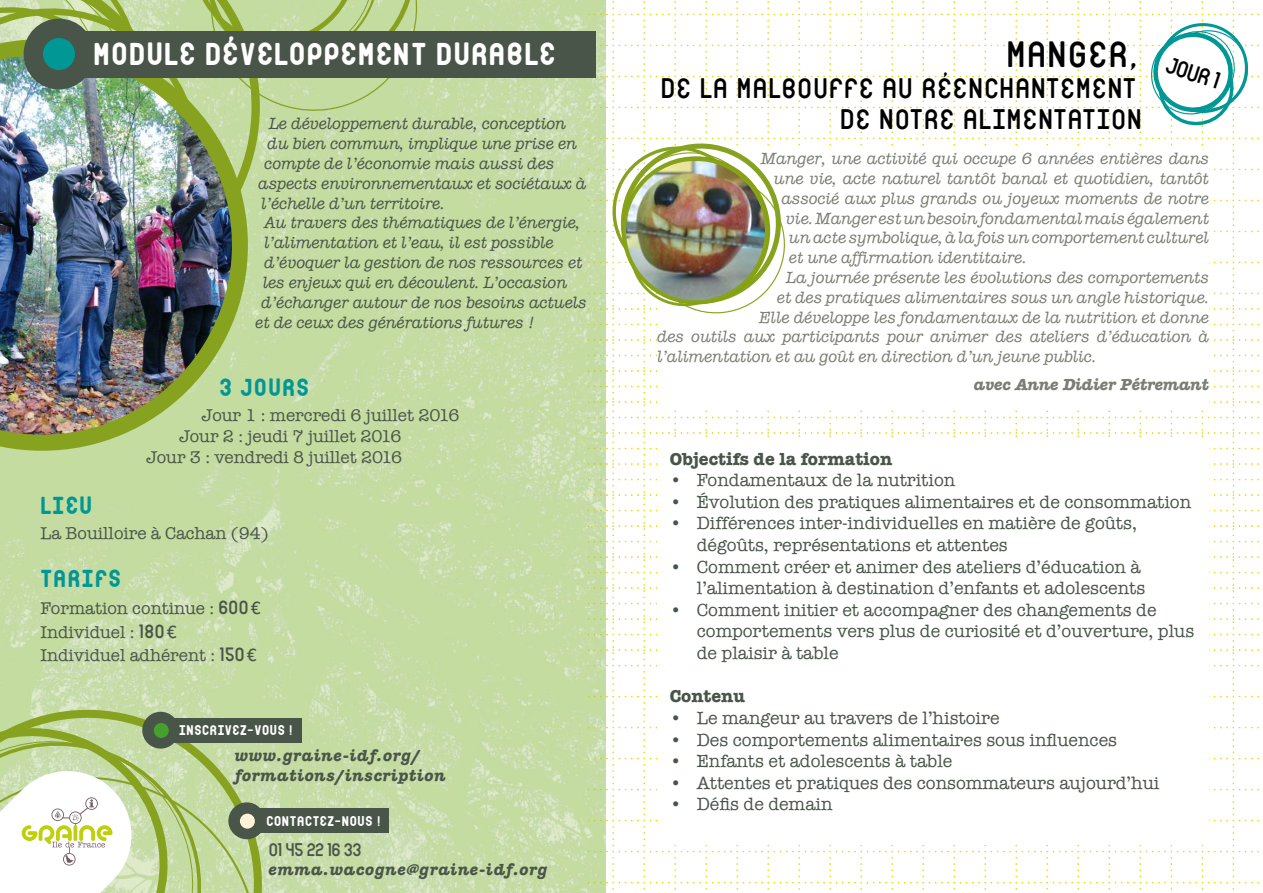
<style>
.page{position:relative;width:1263px;height:893px;background:#fff}
.page>*{position:absolute;margin:0;border:0;box-sizing:border-box;transform-origin:0 0}
.Sous-titre_sommaire{font:33px "Wutupdo";letter-spacing:.08em;color:#000}
.TITRE_SOMMAIRE{font:700 27px "Wutupdo";letter-spacing:.08em;color:#fff}
.Sous-titre_sommaire-2{font:25.5px/30.6px "Wutupdo";letter-spacing:.08em;color:#000;text-align:right}
.courant{font:700 21px "Wutupdo";letter-spacing:.1em;color:#009795}
.t1{font:21px "Wutupdo";color:#000}
.courant-2{font:18px/21.6px "American Typewriter";color:#495548}
.courant-3{font:700 18px "American Typewriter";color:#495548}
.courant-4{font:17.4px/23.4px "American Typewriter";color:#495548}
.courant-5{font:16.5px "Am Typewriter Md ITCTT Italic";color:#7a7d72}
.courant-6{font:16.5px "Am Typewriter Md ITCTT Italic";color:#495548}
.t2{font:italic 16.5px/19.8px "Am Typewriter ITCTT Bold";letter-spacing:.05em;color:#495548}
.courant-7{font:italic 16.5px "Am Typewriter ITCTT Bold";color:#7a7d72}
.t3{font:16.5px "Wutupdo";color:#495548}
.t4{font:700 12px "Wutupdo";letter-spacing:.08em;color:#fff}
.s1{font-family:"Wutupdo"}
.s2{font-family:"Calibri";font-size:19.5px}
.s3{font-size:36px}
</style>
<div class="page">
<img style="left:606px;top:1px;width:653px;height:889px">
<img style="left:0;top:0;width:606px;height:893px">
<svg style="left:248px;top:125px;width:34px;height:195px;background:#c3d9a0"></svg>
<svg style="left:0;top:0;width:189px;height:39px;background:#b8cd87"></svg>
<svg style="left:189px;top:0;width:242px;height:125px;background:#bcd492"></svg>
<svg style="left:0;top:679px;width:292px;height:214px;background:#c7dca7"></svg>
<svg style="left:0;top:695px;width:281px;height:198px"></svg>
<div style="left:228px;top:802px;width:37px;height:37px;background:#495548;border-radius:50%"></div>
<div style="left:258px;top:808px;width:131px;height:25px;background:#495548"></div>
<div style="left:240px;top:814px;width:15px;height:15px;background:#fff4d9;border-radius:50%"></div>
<div style="left:142px;top:712px;width:37px;height:37px;background:#495548;border-radius:50%"></div>
<div style="left:170px;top:718px;width:132px;height:25px;background:#495548"></div>
<div style="left:154px;top:723px;width:15px;height:15px;background:#45a12b;border-radius:50%"></div>
<img style="left:0;top:39px;width:248px;height:412px">
<svg style="left:1145px;top:22px;width:106px;height:106px"></svg>
<div style="left:657px;top:439px;width:552px;height:406px;background:#fff"></div>
<div style="left:657px;top:149px;width:552px;height:261px;background:#fff"></div>
<svg style="left:606px;top:129px;width:189px;height:193px"></svg>
<img style="left:625px;top:160px;width:141px;height:142px;border-radius:71px">
<div style="left:623px;top:158px;width:144px;height:145px;border:3px solid #87a21e;border-radius:50%"></div>
<div style="left:24px;top:19px;width:70px;height:70px;background:#495548;border-radius:50%"></div>
<div style="left:85px;top:31px;width:510px;height:46px;background:#495548"></div>
<div style="left:45px;top:40px;width:28px;height:28px;background:#009795;border-radius:50%"></div>
<div style="left:43px;top:38px;width:32px;height:32px;border:3px solid #009795;border-radius:50%"></div>
<p class="TITRE_SOMMAIRE" style="left:94px;top:35px;width:462px">MODULE DÉVELOPPEMENT DURABLE</p>
<p class="courant-6" style="left:269px;top:115px;width:299px">Le développement durable, conception</p>
<p class="courant-6" style="left:267px;top:135px;width:311px">du bien commun, implique une prise en</p>
<p class="courant-6" style="left:264px;top:154px;width:292px">compte de l’économie mais aussi des</p>
<p class="courant-6" style="left:258px;top:174px;width:330px">aspects environnementaux et sociétaux à</p>
<p class="courant-6" style="left:261px;top:194px;width:185px">l’échelle d’un territoire.</p>
<p class="courant-6" style="left:264px;top:214px;width:317px">Au travers des thématiques de l’énergie,</p>
<p class="courant-6" style="left:264px;top:234px;width:291px">l’alimentation et l’eau, il est possible</p>
<p class="courant-6" style="left:264px;top:253px;width:320px">d’évoquer la gestion de nos ressources et</p>
<p class="courant-6" style="left:263px;top:273px;width:306px">les enjeux qui en découlent. L’occasion</p>
<p class="courant-6" style="left:261px;top:293px;width:327px">d’échanger autour de nos besoins actuels</p>
<p class="courant-6" style="left:255px;top:313px;width:281px">et de ceux des générations futures !</p>
<p class="courant" style="left:220px;top:372px;width:90px">3 JOURS</p>
<p class="courant-4" style="left:202px;top:403px;width:259px">Jour 1 : mercredi 6 juillet 2016</p>
<p class="courant-4" style="left:179px;top:424px;width:224px">Jour 2 : jeudi 7 juillet 2016</p>
<p class="courant-4" style="left:146px;top:445px;width:258px">Jour 3 : vendredi 8 juillet 2016</p>
<p class="courant" style="left:40px;top:490px;width:53px">LIEU</p>
<p class="courant-4" style="left:40px;top:521px;width:230px">La Bouilloire à Cachan (94)</p>
<p class="courant" style="left:40px;top:563px;width:81px">TARIFS</p>
<p class="courant-4" style="left:40px;top:596px;width:222px">Formation continue : <span class="s1">600</span> <span class="s2">€<br></span>Individuel : <span class="s1">180</span> <span class="s2">€<br></span>Individuel adhérent : <span class="s1">150</span> <span class="s2">€</span></p>
<p class="t4" style="left:179px;top:722px;width:115px">INSCRIVEZ-VOUS !</p>
<p class="t2" style="left:235px;top:746px;width:212px">www.graine-idf.org/ formations/inscription</p>
<p class="t4" style="left:266px;top:812px;width:115px">CONTACTEZ-NOUS !</p>
<p class="t3" style="left:268px;top:839px;width:94px">01 45 22 16 33</p>
<p class="t2" style="left:268px;top:860px;width:280px">emma.wacogne@graine-idf.org</p>
<p class="Sous-titre_sommaire" style="left:1006px;top:34px;width:132px">MANGER<span class="s3">,</span></p>
<p class="Sous-titre_sommaire-2" style="left:660px;top:72px;width:482px">DE LA MALBOUFFE AU RÉENCHANTEMENT<br>DE NOTRE ALIMENTATION</p>
<p class="t1" style="left:1171px;top:52px;width:56px;rotate:18deg">JOUR 1</p>
<p class="courant-5" style="left:760px;top:149px;width:450px">Manger, une activité qui occupe 6 années entières dans</p>
<p class="courant-5" style="left:774px;top:169px;width:436px">une vie, acte naturel tantôt banal et quotidien, tantôt</p>
<p class="courant-5" style="left:781px;top:189px;width:429px">associé aux plus grands ou joyeux moments de notre</p>
<p class="courant-5" style="left:786px;top:209px;width:425px">vie. Manger est un besoin fondamental mais également</p>
<p class="courant-5" style="left:789px;top:229px;width:422px">un acte symbolique, à la fois un comportement culturel</p>
<p class="courant-5" style="left:789px;top:248px;width:239px">et une affirmation identitaire.</p>
<p class="courant-5" style="left:786px;top:268px;width:425px">La journée présente les évolutions des comportements</p>
<p class="courant-5" style="left:777px;top:288px;width:433px">et des pratiques alimentaires sous un angle historique.</p>
<p class="courant-5" style="left:759px;top:308px;width:451px">Elle développe les fondamentaux de la nutrition et donne</p>
<p class="courant-5" style="left:657px;top:328px;width:553px">des outils aux participants pour animer des ateliers d’éducation à</p>
<p class="courant-5" style="left:657px;top:347px;width:441px">l’alimentation et au goût en direction d’un jeune public.</p>
<p class="courant-7" style="left:974px;top:375px;width:236px">avec Anne Didier Pétremant</p>
<p class="courant-3" style="left:670px;top:443px;width:224px">Objectifs de la formation</p>
<p class="courant-2" style="left:670px;top:469px;width:287px">• Fondamentaux de la nutrition</p>
<p class="courant-2" style="left:670px;top:490px;width:523px">• Évolution des pratiques alimentaires et de consommation</p>
<p class="courant-2" style="left:697px;top:512px;width:442px;text-indent:-27px">• Différences inter-individuelles en matière de goûts, dégoûts, représentations et attentes</p>
<p class="courant-2" style="left:670px;top:555px;width:477px;text-align:right">• Comment créer et animer des ateliers d’éducation à l’alimentation à destination d’enfants et adolescents</p>
<p class="courant-2" style="left:697px;top:598px;width:499px;text-indent:-27px">• Comment initier et accompagner des changements de comportements vers plus de curiosité et d’ouverture, plus de plaisir à table</p>
<p class="courant-3" style="left:670px;top:681px;width:77px">Contenu</p>
<p class="courant-2" style="left:670px;top:706px;width:331px">• Le mangeur au travers de l’histoire</p>
<p class="courant-2" style="left:670px;top:728px;width:449px">• Des comportements alimentaires sous influences</p>
<p class="courant-2" style="left:670px;top:750px;width:284px">• Enfants et adolescents à table</p>
<p class="courant-2" style="left:670px;top:771px;width:491px">• Attentes et pratiques des consommateurs aujourd’hui</p>
<p class="courant-2" style="left:670px;top:793px;width:164px">• Défis de demain</p>
</div>
